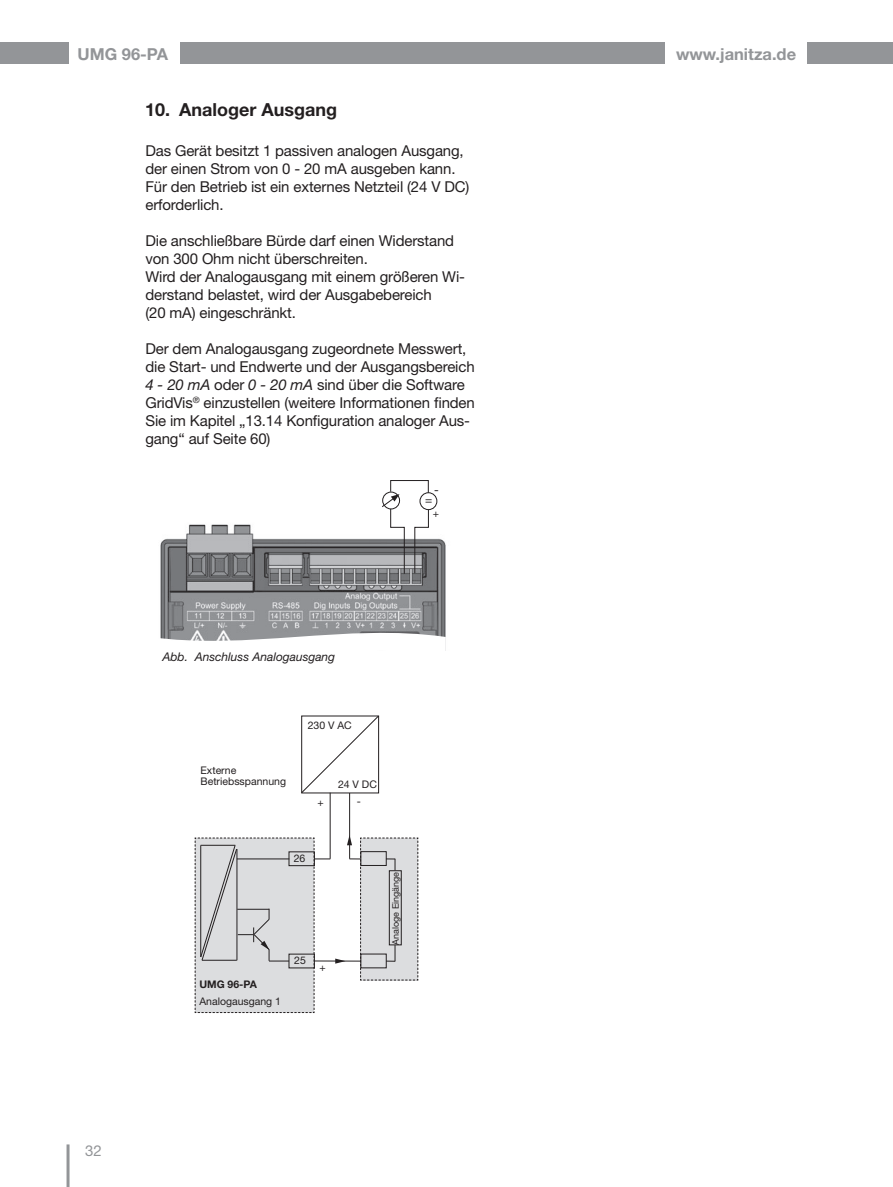
<style>
.page{position:relative;width:893px;height:1187px;background:#fff}
.page>*{position:absolute;margin:0;border:0;box-sizing:border-box;transform-origin:0 0}
.t1{font:700 18px "Helvetica Neue LT";color:#231f20}
.t2{font:700 16.5px "Helvetica Neue LT";color:#939598}
.t3{font:15px/18px "Helvetica Neue LT";letter-spacing:-.01em;color:#231f20}
.t4{font:15px "Helvetica Neue LT";color:#939598}
.t5{font:italic 12px "Helvetica Neue LT";color:#231f20}
.t6{font:12px "Helvetica Neue LT";color:#231f20}
.t7{font:10.5px/10.5px "Helvetica Neue LT";color:#231f20}
.t8{font:700 10.5px "Helvetica Neue LT";color:#231f20}
.t9{font:9px "Helvetica Neue LT";color:#231f20}
.s1{font-style:italic}
</style>
<div class="page">
<div style="left:0;top:43px;width:68px;height:21px;background:#939598"></div>
<hr style="left:67px;top:1144px;width:3px;height:42px;background:#939598">
<div style="left:180px;top:43px;width:484px;height:21px;background:#939598"></div>
<div style="left:808px;top:43px;width:85px;height:21px;background:#939598"></div>
<svg style="left:301px;top:715px;width:78px;height:78px"></svg>
<hr style="left:330px;top:792px;width:1px;height:66px;background:#231f20">
<hr style="left:349px;top:793px;width:1px;height:65px;background:#231f20">
<svg style="left:194px;top:835px;width:225px;height:178px"></svg>
<img style="left:160px;top:524px;width:286px;height:99px">
<svg style="left:160px;top:623px;width:286px;height:28px"></svg>
<svg style="left:381px;top:480px;width:48px;height:94px"></svg>
<div style="left:420px;top:492px;width:17px;height:17px;background:#fff;border-radius:50%"></div>
<div style="left:420px;top:492px;width:17px;height:18px;border:1px solid #231f20;border-radius:50%"></div>
<p class="t2" style="left:78px;top:44px;width:92px">UMG 96-PA</p>
<p class="t2" style="left:676px;top:44px;width:122px">www.janitza.de</p>
<p class="t1" style="left:145px;top:99px;width:194px">10. Analoger Ausgang</p>
<p class="t3" style="left:145px;top:141px;width:325px">Das Gerät besitzt 1 passiven analogen Ausgang, der einen Strom von 0 - 20 mA ausgeben kann.<br>Für den Betrieb ist ein externes Netzteil (24 V DC) erforderlich.</p>
<p class="t3" style="left:145px;top:231px;width:321px">Die anschließbare Bürde darf einen Widerstand von 300 Ohm nicht überschreiten.<br>Wird der Analogausgang mit einem größeren Wi&shy;derstand belastet, wird der Ausgabebereich<br>(20 mA) eingeschränkt.</p>
<p class="t3" style="left:145px;top:339px;width:331px">Der dem Analogausgang zugeordnete Messwert, die Start- und Endwerte und der Ausgangsbereich <span class="s1">4 - 20 mA</span> oder <span class="s1">0 - 20 mA</span> sind über die Software GridVis<sup>®</sup> einzustellen (weitere Informationen finden Sie im Kapitel „13.14 Konfiguration analoger Aus&shy;gang“ auf Seite 60)</p>
<p class="t6" style="left:434px;top:482px;width:6px">-</p>
<p class="t6" style="left:425px;top:492px;width:9px">=</p>
<p class="t4" style="left:85px;top:1141px;width:18px">32</p>
<p class="t7" style="left:433px;top:507px;width:8px">+</p>
<p class="t5" style="left:170px;top:649px;width:166px">Abb. Anschluss Analogausgang</p>
<p class="t7" style="left:200px;top:765px;width:87px">Externe<br>Betriebsspannung</p>
<p class="t7" style="left:308px;top:720px;width:46px">230 V AC</p>
<p class="t7" style="left:338px;top:779px;width:40px">24 V DC</p>
<p class="t7" style="left:318px;top:797px;width:8px">+</p>
<p class="t7" style="left:357px;top:796px;width:6px">-</p>
<p class="t7" style="left:294px;top:852px;width:13px">26</p>
<p class="t8" style="left:199px;top:977px;width:59px">UMG 96-PA</p>
<p class="t7" style="left:199px;top:995px;width:83px">Analogausgang 1</p>
<p class="t7" style="left:294px;top:955px;width:13px">25</p>
<p class="t7" style="left:320px;top:962px;width:8px">+</p>
<p class="t9" style="left:390px;top:944px;width:74px;rotate:-90deg">Analoge Eingänge</p>
</div>
